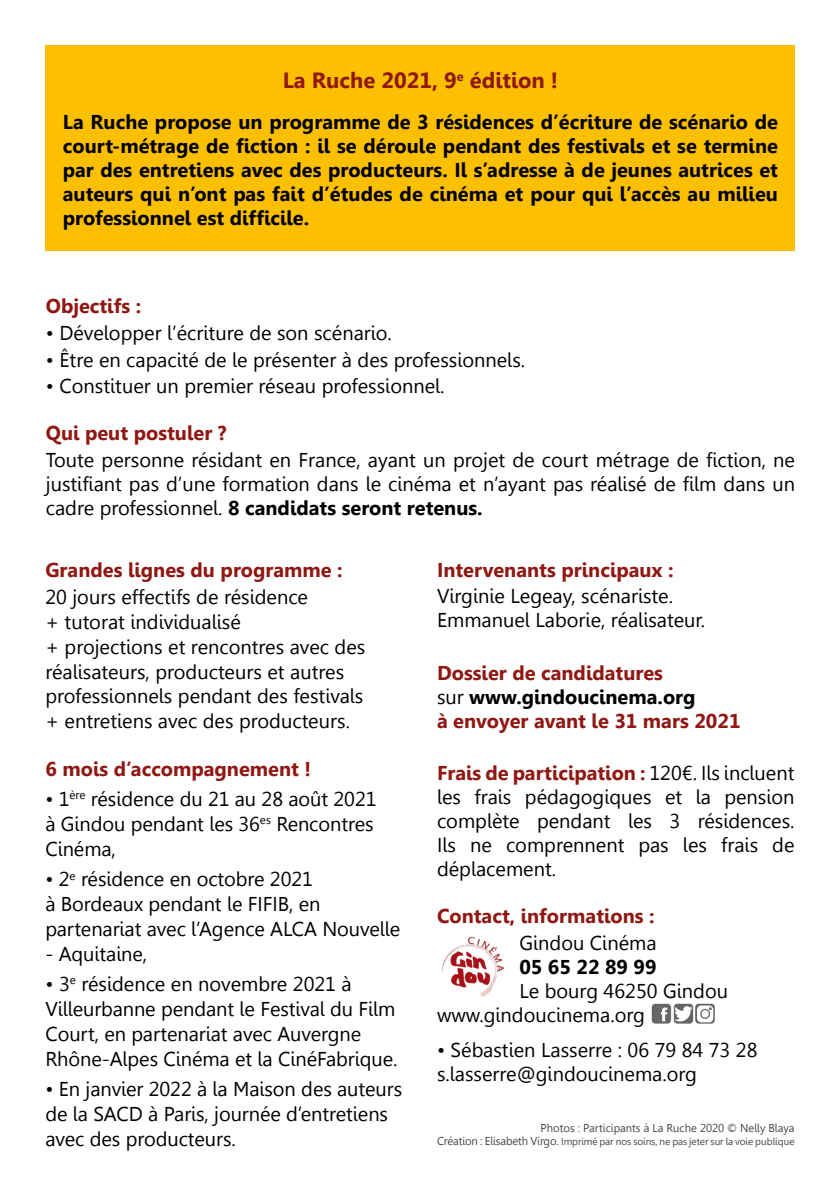
<style>
.page{position:relative;width:840px;height:1191px;background:#fff}
.page>*{position:absolute;margin:0;border:0;box-sizing:border-box;transform-origin:0 0}
.t1{font:700 22px "Gisha";color:#901813}
.t2{font:20px/24.8px "Gisha";color:#000}
.t3{font:700 20px/24px "Gisha";color:#030304;text-align:justify}
.t4{font:700 20px "Gisha";color:#901813}
.t5{font:700 20px "Gisha";color:#000}
.t6{font:11.4px "Gisha";color:#454444}
.t7{font:10px "Gisha";letter-spacing:-.01em;color:#454444}
.s1{font-weight:700}
.s2{font-weight:400}
.s3{font-weight:700;color:#901813}
.s4{font-size:11.4px}
</style>
<div class="page">
<img style="left:442px;top:936px;width:62px;height:61px">
<div style="left:46px;top:45px;width:748px;height:206px;background:#fcc000"></div>
<img style="left:651px;top:1003px;width:63px;height:20px">
<p class="t1" style="left:282px;top:68px;width:277px">La Ruche 2021, 9<sup>e</sup> édition !</p>
<p class="t3" style="left:63px;top:110px;width:716px">La Ruche propose un programme de 3 résidences d’écriture de scénario de court-métrage de fiction : il se déroule pendant des festivals et se termine par des entretiens avec des producteurs. Il s’adresse à de jeunes autrices et auteurs qui n’ont pas fait d’études de cinéma et pour qui l’accès au milieu professionnel est difficile.</p>
<p class="t4" style="left:46px;top:294px;width:97px">Objectifs :</p>
<p class="t2" style="left:46px;top:320px;width:347px">• Développer l’écriture de son scénario.</p>
<p class="t2" style="left:46px;top:347px;width:480px">• Être en capacité de le présenter à des professionnels.</p>
<p class="t2" style="left:46px;top:374px;width:400px">• Constituer un premier réseau professionnel.</p>
<p class="t4" style="left:46px;top:421px;width:182px">Qui peut postuler ?</p>
<p class="t2" style="left:46px;top:448px;width:750px;line-height:24px;text-align:justify">Toute personne résidant en France, ayant un projet de court métrage de fiction, ne justifiant pas d’une formation dans le cinéma et n’ayant pas réalisé de film dans un cadre professionnel. <span class="s1">8 candidats seront retenus.</span></p>
<p class="t4" style="left:45px;top:558px;width:299px">Grandes lignes du programme :</p>
<p class="t2" style="left:45px;top:585px;width:264px">20 jours effectifs de résidence</p>
<p class="t2" style="left:45px;top:609px;width:197px">+ tutorat individualisé</p>
<p class="t2" style="left:45px;top:634px;width:321px">+ projections et rencontres avec des réalisateurs, producteurs et autres professionnels pendant des festivals</p>
<p class="t2" style="left:45px;top:709px;width:306px">+ entretiens avec des producteurs.</p>
<p class="t4" style="left:45px;top:757px;width:267px">6 mois d’accompagnement !</p>
<p class="t2" style="left:45px;top:787px;width:332px">• 1<sup>ère</sup> résidence du 21 au 28 août 2021 à Gindou pendant les 36<sup>es</sup> Rencontres<br>Cinéma,</p>
<p class="t2" style="left:45px;top:867px;width:356px">• 2<sup>e</sup> résidence en octobre 2021<br>à Bordeaux pendant le FIFIB, en partenariat avec l’Agence ALCA Nouvelle</p>
<p class="t2" style="left:45px;top:941px;width:103px">- Aquitaine,</p>
<p class="t2" style="left:45px;top:971px;width:353px">• 3<sup>e</sup> résidence en novembre 2021 à Villeurbanne pendant le Festival du Film Court, en partenariat avec Auvergne Rhône-Alpes Cinéma et la CinéFabrique.</p>
<p class="t2" style="left:45px;top:1076px;width:358px">• En janvier 2022 à la Maison des auteurs de la SACD à Paris, journée d’entretiens avec des producteurs.</p>
<p class="t4" style="left:437px;top:558px;width:238px">Intervenants principaux :</p>
<p class="t2" style="left:437px;top:584px;width:237px">Virginie Legeay, scénariste.</p>
<p class="t2" style="left:437px;top:608px;width:269px">Emmanuel Laborie, réalisateur.</p>
<p class="t4" style="left:437px;top:661px;width:227px">Dossier de candidatures</p>
<p class="t5" style="left:437px;top:685px;width:260px"><span class="s2">sur</span> www.gindoucinema.org</p>
<p class="t4" style="left:437px;top:709px;width:305px">à envoyer avant le 31 mars 2021</p>
<p class="t2" style="left:437px;top:761px;width:359px;line-height:24px;text-align:justify"><span class="s3">Frais de participation :</span> 120€. Ils incluent les frais pédagogiques et la pension complète pendant les 3 résidences.<br>Ils ne comprennent pas les frais de déplacement.</p>
<p class="t4" style="left:437px;top:904px;width:219px">Contact, informations :</p>
<p class="t2" style="left:519px;top:930px;width:139px">Gindou Cinéma</p>
<p class="t5" style="left:519px;top:955px;width:139px">05 65 22 89 99</p>
<p class="t2" style="left:519px;top:978px;width:210px">Le bourg 46250 Gindou</p>
<p class="t2" style="left:437px;top:1002px;width:209px">www.gindoucinema.org</p>
<p class="t2" style="left:437px;top:1037px;width:322px">• Sébastien Lasserre : 06 79 84 73 28</p>
<p class="t2" style="left:437px;top:1061px;width:261px">s.lasserre@gindoucinema.org</p>
<p class="t6" style="left:540px;top:1121px;width:255px">Photos : Participants à La Ruche 2020 © Nelly Blaya</p>
<p class="t7" style="left:437px;top:1136px;width:359px"><span class="s4">Création : Elisabeth Virgo.</span> Imprimé par nos soins, ne pas jeter sur la voie publique</p>
</div>
